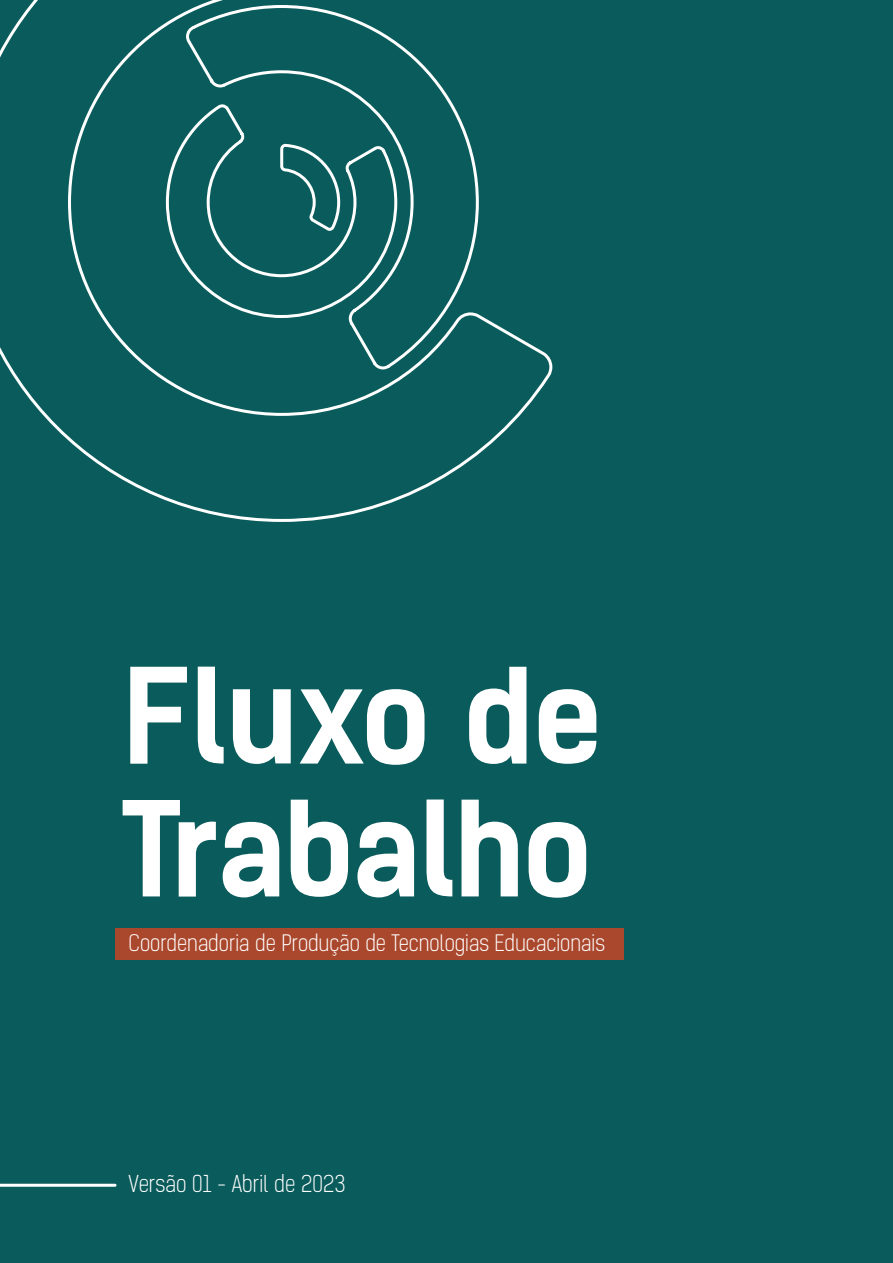
<style>
.page{position:relative;width:893px;height:1263px;background:#0a5b5b}
.page>*{position:absolute;margin:0;border:0;box-sizing:border-box;transform-origin:0 0}
.t1{font:700 125.7px/132.9px "Kelson Sans";letter-spacing:-.02em;color:#fff}
.t2{font:300 22.2px "Kelson Sans";color:#fff}
.t3{font:300 21.6px "Kelson Sans";letter-spacing:-.005em;color:#fff}
</style>
<div class="page">
<div style="left:115px;top:928px;width:509px;height:32px;background:#aa482d"></div>
<svg style="left:0;top:0;width:553px;height:522px"></svg>
<svg style="left:150px;top:129px;width:14px;height:73px"></svg>
<svg style="left:164px;top:101px;width:21px;height:218px"></svg>
<svg style="left:182px;top:25px;width:3px;height:95px"></svg>
<svg style="left:185px;top:4px;width:295px;height:367px"></svg>
<hr style="left:0;top:1184px;width:115px;height:3px;background:#fff">
<h1 class="t1" style="left:122px;top:651px;width:483px">Fluxo de<br>Trabalho</h1>
<p class="t3" style="left:129px;top:930px;width:478px">Coordenadoria de Produção de Tecnologias Educacionais</p>
<p class="t2" style="left:129px;top:1170px;width:218px">Versão 01 - Abril de 2023</p>
</div>
